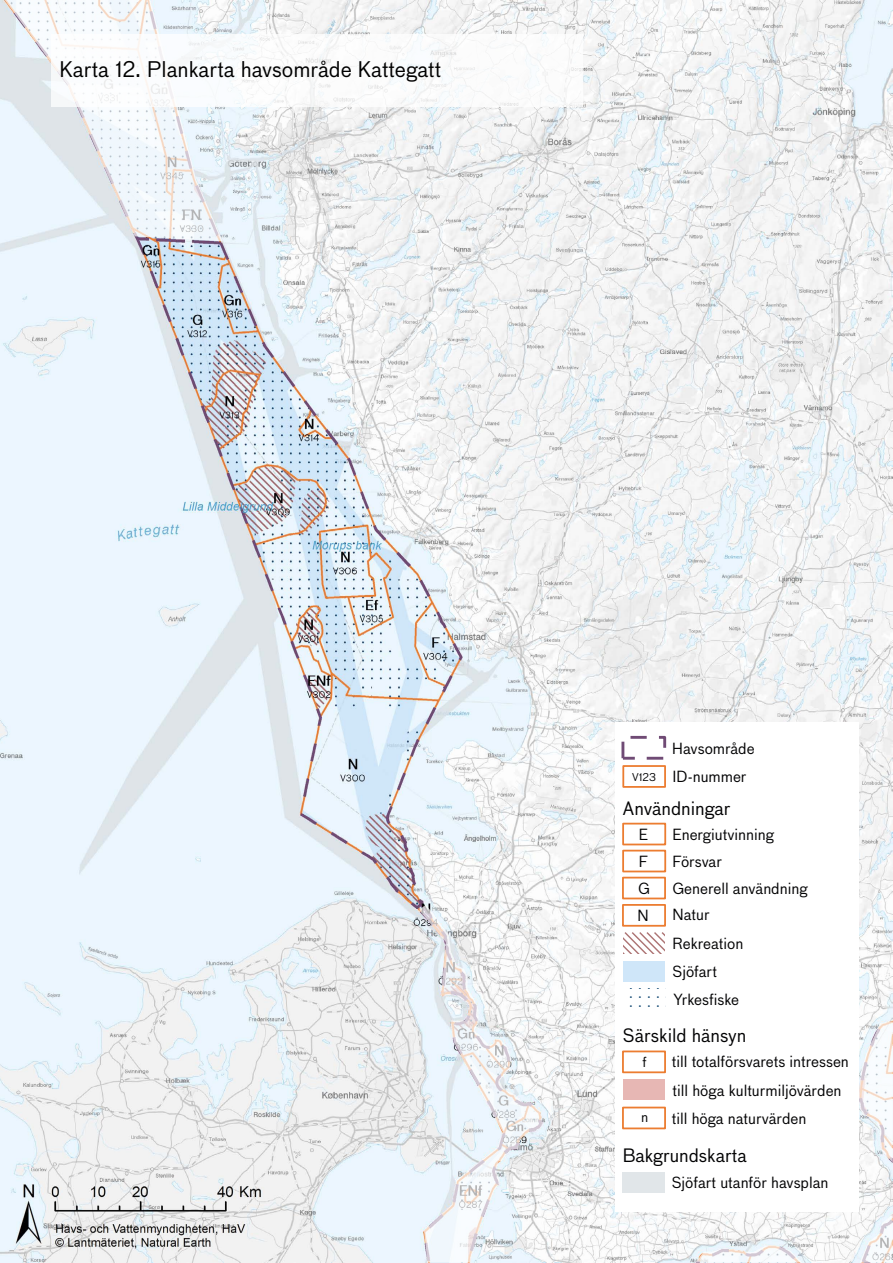
<style>
.page{position:relative;width:893px;height:1263px;background:#fff}
.page>*{position:absolute;margin:0;border:0;box-sizing:border-box;transform-origin:0 0}
.t1{font:21px "Bau Pro";color:#000}
.t2{font:18px "Bau Pro";color:#020203}
.t3{font:15px/26.5px "Bau Pro";color:#020203}
.t4{font:13.5px "Bau Pro";color:#020203}
.t5{font:10.5px "Bau Pro";color:#020203}
.t6{font:2.55px "ESRI Default Marker";color:#0a426e}
</style>
<div class="page">
<img style="left:0;top:0;width:893px;height:1263px">
<svg style="left:5px;top:0;width:218px;height:241px;fill:#ecf6fc"></svg>
<svg style="left:419px;top:905px;width:123px;height:358px"></svg>
<svg style="left:695px;top:1246px;width:107px;height:17px"></svg>
<svg style="left:859px;top:1214px;width:34px;height:49px"></svg>
<svg style="left:859px;top:1021px;width:34px;height:141px"></svg>
<div style="left:616px;top:722px;width:243px;height:489px;background:#fff"></div>
<svg style="left:623px;top:932px;width:42px;height:22px"></svg>
<div style="left:623px;top:961px;width:42px;height:20px;background:#cfe6f9"></div>
<div style="left:623px;top:1079px;width:42px;height:21px;background:#e7b7b4"></div>
<div style="left:622px;top:765px;width:44px;height:23px;border:2px solid #ec7d31"></div>
<div style="left:622px;top:877px;width:44px;height:22px;border:2px solid #ec7d31"></div>
<div style="left:622px;top:1050px;width:44px;height:23px;border:2px solid #ec7d31"></div>
<div style="left:622px;top:1107px;width:44px;height:22px;border:2px solid #ec7d31"></div>
<div style="left:622px;top:904px;width:44px;height:23px;border:2px solid #ec7d31"></div>
<div style="left:622px;top:850px;width:44px;height:22px;border:2px solid #ec7d31"></div>
<div style="left:622px;top:823px;width:44px;height:22px;border:2px solid #ec7d31"></div>
<div style="left:622px;top:1172px;width:42px;height:20px;background:#e1e6e9"></div>
<hr style="left:621px;top:742px;width:3px;height:16px;background:#704b75">
<hr style="left:630px;top:736px;width:17px;height:3px;background:#704b75">
<svg style="left:659px;top:735px;width:8px;height:13px"></svg>
<hr style="left:647px;top:757px;width:16px;height:3px;background:#704b75">
<svg style="left:623px;top:757px;width:12px;height:3px"></svg>
<div style="left:51px;top:34px;width:532px;height:72px;background:#fff"></div>
<p class="t1" style="left:60px;top:54px;width:383px">Karta 12. Plankarta havsområde Kattegatt</p>
<p class="t5" style="left:632px;top:769px;width:25px">V123</p>
<p class="t3" style="left:672px;top:734px;width:84px">Havsområde</p>
<p class="t3" style="left:672px;top:763px;width:76px">ID-nummer</p>
<p class="t2" style="left:623px;top:795px;width:109px">Användningar</p>
<p class="t3" style="left:639px;top:820px;width:11px">E</p>
<p class="t3" style="left:639px;top:847px;width:11px">F</p>
<p class="t3" style="left:638px;top:874px;width:14px;line-height:27px">G<br>N</p>
<p class="t6" style="left:630px;top:987px;width:3px">!</p>
<p class="t6" style="left:639px;top:987px;width:3px">!</p>
<p class="t6" style="left:648px;top:987px;width:3px">!</p>
<p class="t6" style="left:657px;top:987px;width:3px">!</p>
<p class="t6" style="left:630px;top:996px;width:3px">!</p>
<p class="t6" style="left:639px;top:996px;width:3px">!</p>
<p class="t6" style="left:648px;top:996px;width:3px">!</p>
<p class="t6" style="left:657px;top:996px;width:3px">!</p>
<p class="t6" style="left:630px;top:1005px;width:3px">!</p>
<p class="t6" style="left:639px;top:1005px;width:3px">!</p>
<p class="t6" style="left:648px;top:1005px;width:3px">!</p>
<p class="t6" style="left:657px;top:1005px;width:3px">!</p>
<p class="t3" style="left:672px;top:820px;width:103px">Energiutvinning<br>Försvar</p>
<p class="t3" style="left:672px;top:874px;width:136px">Generell användning</p>
<p class="t3" style="left:672px;top:901px;width:39px">Natur</p>
<p class="t3" style="left:672px;top:929px;width:72px;line-height:27.8px">Rekreation<br>Sjöfart</p>
<p class="t3" style="left:673px;top:985px;width:67px">Yrkesfiske</p>
<p class="t2" style="left:623px;top:1022px;width:125px">Särskild hänsyn</p>
<p class="t4" style="left:642px;top:1052px;width:6px">f</p>
<p class="t4" style="left:641px;top:1107px;width:9px">n</p>
<p class="t3" style="left:672px;top:1048px;width:179px">till totalförsvarets intressen</p>
<p class="t3" style="left:672px;top:1076px;width:170px">till höga kulturmiljövärden</p>
<p class="t3" style="left:672px;top:1104px;width:136px">till höga naturvärden</p>
<p class="t2" style="left:623px;top:1142px;width:125px">Bakgrundskarta</p>
<p class="t3" style="left:672px;top:1168px;width:158px">Sjöfart utanför havsplan</p>
</div>
